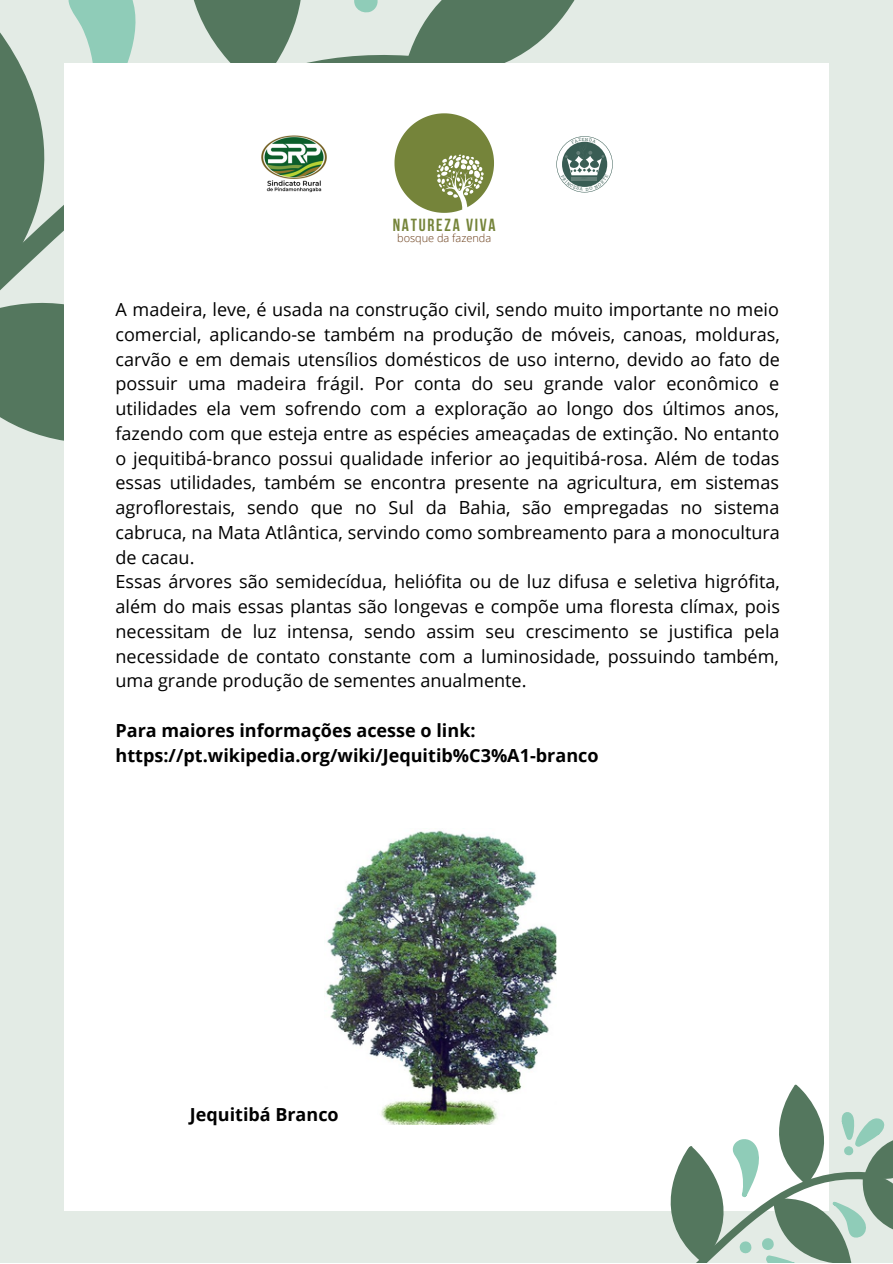
<style>
.page{position:relative;width:893px;height:1264px;background:#fff}
.page>*{position:absolute;margin:0;border:0;box-sizing:border-box;transform-origin:0 0}
.t1{font:18px/24.8px "Open Sans";color:#000}
.t2{font:700 18px/24.8px "Open Sans";color:#000}
.t3{font:700 17.55px "Bebas Neue";letter-spacing:.1em;color:#75843a}
.t4{font:300 10.95px "Open Sans";color:#673a15}
</style>
<div class="page">
<div style="left:0;top:0;width:892px;height:1262px;background:#e3ebe5"></div>
<svg style="left:0;top:356px;width:64px;height:85px;background:#64846d"></svg>
<div style="left:64px;top:63px;width:764px;height:1147px;background:#fff"></div>
<svg style="left:637px;top:1083px;width:255px;height:179px"></svg>
<img style="left:325px;top:830px;width:231px;height:294px">
<svg style="left:0;top:0;width:613px;height:356px"></svg>
<p class="t3" style="left:393px;top:218px;width:104px">NATUREZA VIVA</p>
<p class="t4" style="left:397px;top:230px;width:96px">bosque da fazenda</p>
<p class="t1" style="left:115px;top:297px;width:666px">A madeira, leve, é usada na construção civil, sendo muito importante no meio comercial, aplicando-se também na produção de móveis, canoas, molduras, carvão e em demais utensílios domésticos de uso interno, devido ao fato de possuir uma madeira frágil. Por conta do seu grande valor econômico e utilidades ela vem sofrendo com a exploração ao longo dos últimos anos, fazendo com que esteja entre as espécies ameaçadas de extinção. No entanto o jequitibá-branco possui qualidade inferior ao jequitibá-rosa. Além de todas essas utilidades, também se encontra presente na agricultura, em sistemas agroflorestais, sendo que no Sul da Bahia, são empregadas no sistema cabruca, na Mata Atlântica, servindo como sombreamento para a monocultura de cacau.<br>Essas árvores são semidecídua, heliófita ou de luz difusa e seletiva higrófita, além do mais essas plantas são longevas e compõe uma floresta clímax, pois necessitam de luz intensa, sendo assim seu crescimento se justifica pela necessidade de contato constante com a luminosidade, possuindo também, uma grande produção de sementes anualmente.</p>
<p class="t2" style="left:115px;top:717px;width:484px">Para maiores informações acesse o link: https://pt.wikipedia.org/wiki/Jequitib%C3%A1-branco</p>
<p class="t2" style="left:190px;top:1101px;width:150px">Jequitibá Branco</p>
</div>
